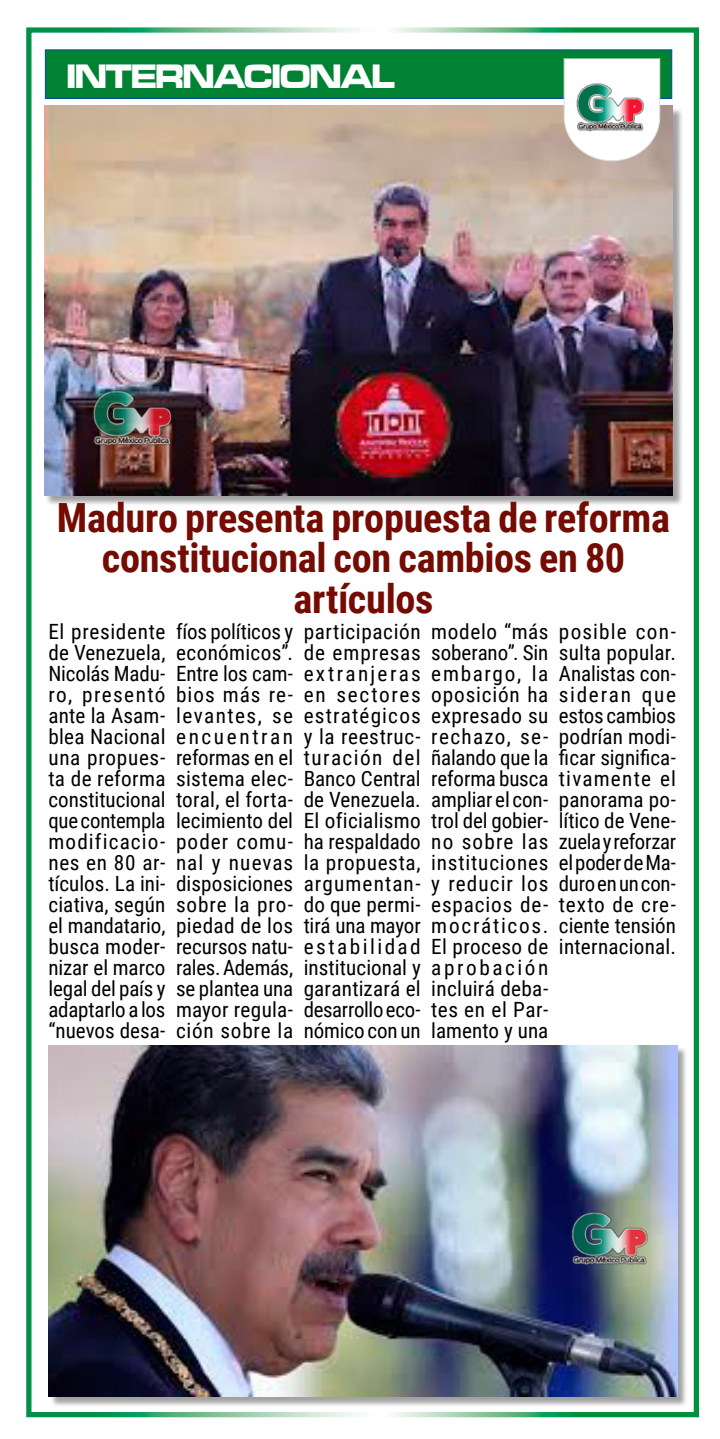
<style>
.page{position:relative;width:720px;height:1439px;background:#fff}
.page>*{position:absolute;margin:0;border:0;box-sizing:border-box;transform-origin:0 0}
.t1{font:700 40.25px/40.2px "Roboto Condensed";letter-spacing:-.01em;color:#740c03;text-align:center}
.t2{font:35px "Microgramma D Bold Exte";letter-spacing:-.03em;color:#fff;scale:.9 1}
.t3{font:21px/21px "Roboto Condensed";color:#000;text-align:justify}
</style>
<div class="page">
<div style="left:26px;top:27px;width:672px;height:1390px;border:5px solid #fff"></div>
<div style="left:50px;top:1047px;width:637px;height:360px;background:#000;opacity:.37"></div>
<img style="left:49px;top:1045px;width:627px;height:351px">
<div style="left:46px;top:107px;width:637px;height:399px;background:#000;opacity:.37"></div>
<img style="left:44px;top:106px;width:628px;height:389px">
<img style="left:78px;top:360px;width:113px;height:113px">
<img style="left:556px;top:1182px;width:110px;height:109px">
<div style="left:45px;top:49px;width:627px;height:50px;background:#008233;border:1px solid #00499a"></div>
<svg style="left:563px;top:58px;width:97px;height:103px"></svg>
<h2 class="t2" style="left:66px;top:53px;width:366px">INTERNACIONAL</h2>
<h1 class="t1" style="left:57px;top:496px;width:614px">Maduro presenta propuesta de reforma constitucional con cambios en 80 artículos</h1>
<p class="t3" style="left:48px;top:620px;width:119px">El presidente de Venezuela, Nicolás Madu&shy;ro, presentó ante la Asam&shy;blea Nacional una propues&shy;ta de reforma constitucional que contempla modificacio&shy;nes en 80 ar&shy;tículos. La ini&shy;ciativa, según el mandatario, busca moder&shy;nizar el marco legal del país y adaptarlo a los “nuevos desa-</p>
<p class="t3" style="left:176px;top:620px;width:119px">fíos políticos y económicos”.<br>Entre los cam&shy;bios más re&shy;levantes, se encuentran reformas en el sistema elec&shy;toral, el forta&shy;lecimiento del poder comu&shy;nal y nuevas disposiciones sobre la pro&shy;piedad de los recursos natu&shy;rales. Además, se plantea una mayor regula&shy;ción sobre la</p>
<p class="t3" style="left:303px;top:620px;width:119px">participación de empresas extranjeras en sectores estratégicos y la reestruc&shy;turación del Banco Central de Venezuela.<br>El oficialismo ha respaldado la propuesta, argumentan&shy;do que permi&shy;tirá una mayor estabilidad institucional y garantizará el desarrollo eco&shy;nómico con un</p>
<p class="t3" style="left:431px;top:620px;width:119px">modelo “más soberano”. Sin embargo, la oposición ha expresado su rechazo, se&shy;ñalando que la reforma busca ampliar el con&shy;trol del gobier&shy;no sobre las instituciones y reducir los espacios de&shy;mocráticos.<br>El proceso de aprobación incluirá deba&shy;tes en el Par&shy;lamento y una</p>
<p class="t3" style="left:558px;top:620px;width:119px">posible con&shy;sulta popular.<br>Analistas con&shy;sideran que estos cambios podrían modi&shy;ficar significa&shy;tivamente el panorama po&shy;lítico de Vene&shy;zuela y reforzar el poder de Ma&shy;duro en un con&shy;texto de cre&shy;ciente tensión internacional.</p>
</div>
